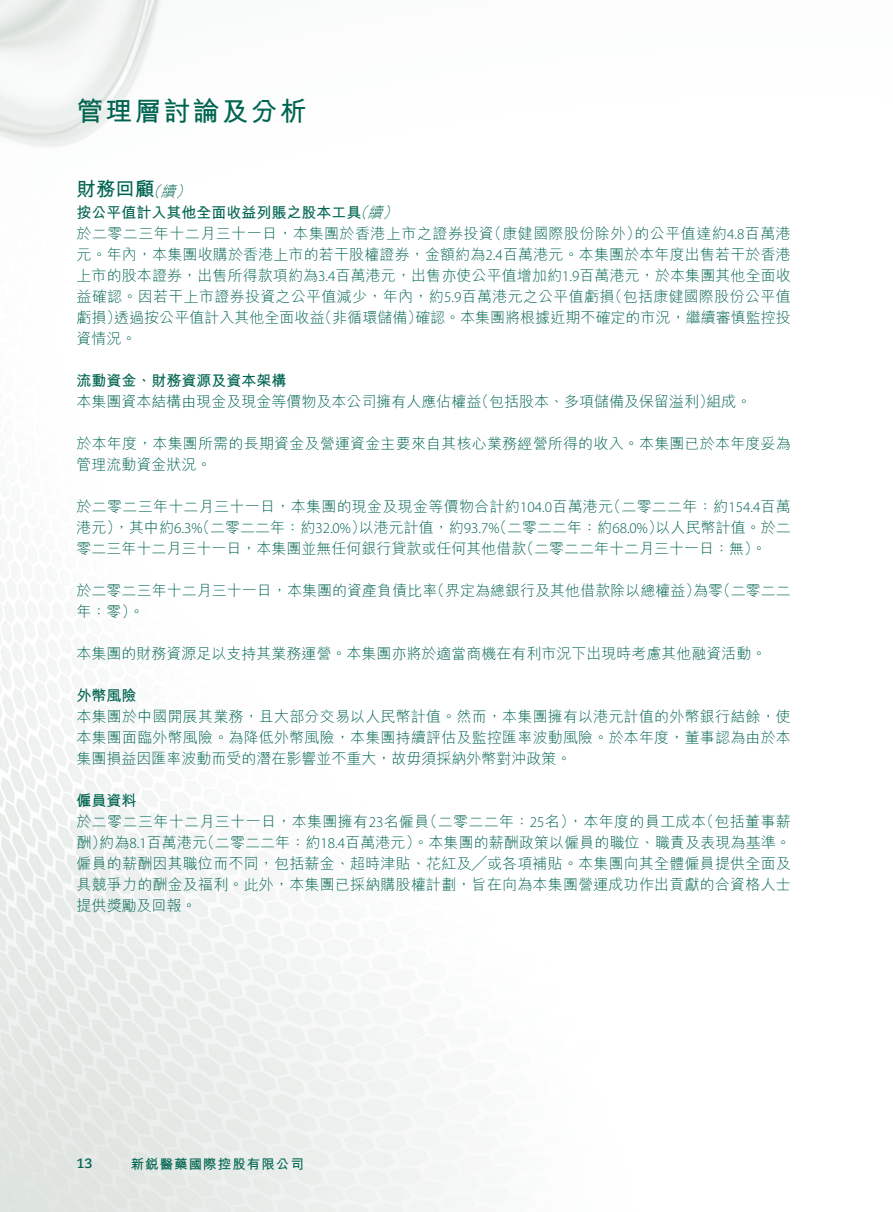
<style>
.page{position:relative;width:893px;height:1212px;background:#fff}
.page>*{position:absolute;margin:0;border:0;box-sizing:border-box;transform-origin:0 0}
.t1{font:700 27px "M Hei HK";letter-spacing:.075em;color:#006450}
.t2{font:700 19.5px "M Hei HK";color:#006450}
.t3{font:300 15px/21px "M Hei HK";letter-spacing:.005em;color:#006450}
.t4{font:300 15px "M Hei HK";letter-spacing:.03em;color:#006450}
.t5{font:700 15px "M Hei HK";color:#006450}
.t6{font:300 15px "M Hei HK";letter-spacing:.025em;color:#006450}
.t7{font:italic 300 15px "M Hei HK";color:#006450}
.t8{font:700 13.5px "M Hei HK";letter-spacing:.075em;color:#006450}
.t9{font:700 13.5px "Caecilia LT Std";color:#006450}
.s1{font-weight:300;font-style:italic}
.s2{font-family:"Myriad Pro"}
</style>
<div class="page">
<img style="left:0;top:0;width:480px;height:1212px">
<h1 class="t1" style="left:77px;top:92px;width:232px">管理層討論及分析</h1>
<h2 class="t2" style="left:77px;top:175px;width:80px">財務回顧</h2>
<p class="t7" style="left:160px;top:183px;width:20px">續</p>
<p class="t7" style="left:145px;top:183px;width:20px">（</p>
<p class="t7" style="left:175px;top:183px;width:20px">(</p>
<p class="t5" style="left:77px;top:201px;width:311px">按公平值計入其他全面收益列賬之股本工具<span class="s1">續</span></p>
<p class="t7" style="left:352px;top:204px;width:20px">（</p>
<p class="t7" style="left:382px;top:204px;width:20px">(</p>
<p class="t4" style="left:487px;top:225px;width:156px">（康健國際股份除外）</p>
<p class="t4" style="left:77px;top:225px;width:419px">於二零二三年十二月三十一日，本集團於香港上市之證券投資</p>
<p class="t3" style="left:77px;top:243px;width:716px">元。年內，本集團收購於香港上市的若干股權證券，金額約為<span class="s2">2.4</span>百萬港元。本集團於本年度出售若干於香港</p>
<p class="t3" style="left:77px;top:264px;width:716px">上市的股本證券，出售所得款項約為<span class="s2">3.4</span>百萬港元，出售亦使公平值增加約<span class="s2">1.9</span>百萬港元，於本集團其他全面收</p>
<p class="t3" style="left:607px;top:285px;width:185px">（包括康健國際股份公平值</p>
<p class="t4" style="left:634px;top:225px;width:158px">的公平值達約<span class="s2">4.8</span>百萬港</p>
<p class="t3" style="left:415px;top:285px;width:377px;text-indent:-338px">益確認。因若干上市證券投資之公平值減少，年內，約<span class="s2">5.9</span>百萬港元之公平值虧損<br>確認。本集團將根據近期不確定的市況，繼續審慎監控投</p>
<p class="t3" style="left:77px;top:306px;width:62px">虧損）資情況。</p>
<p class="t5" style="left:77px;top:369px;width:212px">流動資金、財務資源及資本架構</p>
<p class="t3" style="left:317px;top:306px;width:107px">（非循環儲備）</p>
<p class="t3" style="left:114px;top:306px;width:212px">透過按公平值計入其他全面收益</p>
<p class="t3" style="left:77px;top:390px;width:406px">本集團資本結構由現金及現金等價物及本公司擁有人應佔權益</p>
<p class="t3" style="left:77px;top:432px;width:716px">於本年度，本集團所需的長期資金及營運資金主要來自其核心業務經營所得的收入。本集團已於本年度妥為管理流動資金狀況。</p>
<p class="t3" style="left:606px;top:495px;width:186px">（二零二二年：約<span class="s2">154.4</span>百萬</p>
<p class="t3" style="left:474px;top:390px;width:241px">（包括股本、多項儲備及保留溢利）</p>
<p class="t3" style="left:707px;top:390px;width:46px">組成。</p>
<p class="t3" style="left:77px;top:495px;width:538px">於二零二三年十二月三十一日，本集團的現金及現金等價物合計約<span class="s2">104.0</span>百萬港元</p>
<p class="t3" style="left:77px;top:516px;width:128px">港元，）其中約<span class="s2">6.3%</span></p>
<p class="t3" style="left:195px;top:516px;width:172px">（二零二二年：約<span class="s2">32.0%</span>）</p>
<p class="t3" style="left:492px;top:516px;width:172px">（二零二二年：約<span class="s2">68.0%</span>）</p>
<p class="t3" style="left:656px;top:516px;width:137px">以人民幣計值。於二</p>
<p class="t3" style="left:359px;top:516px;width:142px">以港元計值，約<span class="s2">93.7%</span></p>
<p class="t3" style="left:77px;top:537px;width:452px">零二三年十二月三十一日，本集團並無任何銀行貸款或任何其他借款</p>
<p class="t3" style="left:519px;top:537px;width:249px">（二零二二年十二月三十一日：無。(</p>
<p class="t3" style="left:430px;top:579px;width:272px">（界定為總銀行及其他借款除以總權益）</p>
<p class="t3" style="left:716px;top:579px;width:77px">（二零二二</p>
<p class="t3" style="left:77px;top:579px;width:362px">於二零二三年十二月三十一日，本集團的資產負債比率年：零。(</p>
<p class="t3" style="left:77px;top:642px;width:692px">本集團的財務資源足以支持其業務運營。本集團亦將於適當商機在有利市況下出現時考慮其他融資活動。</p>
<p class="t5" style="left:77px;top:684px;width:62px">外幣風險</p>
<p class="t3" style="left:77px;top:705px;width:716px;text-align:justify">本集團於中國開展其業務，且大部分交易以人民幣計值。然而，本集團擁有以港元計值的外幣銀行結餘，使本集團面臨外幣風險。為降低外幣風險，本集團持續評估及監控匯率波動風險。於本年度，董事認為由於本集團損益因匯率波動而受的潛在影響並不重大，故毋須採納外幣對沖政策。</p>
<p class="t5" style="left:77px;top:789px;width:62px">僱員資料</p>
<p class="t3" style="left:699px;top:810px;width:93px">（包括董事薪</p>
<p class="t3" style="left:693px;top:579px;width:32px">為零</p>
<p class="t3" style="left:200px;top:810px;width:593px;text-indent:-123px">於二零二三年十二月三十一日，本集團擁有<span class="s2">23</span>名僱員<br>（二零二二年：約<span class="s2">18.4</span>百萬港元）。本集團的薪酬政策以僱員的職位、職責及表現為基準。</p>
<p class="t6" style="left:422px;top:813px;width:285px">（二零二二年：<span class="s2">25</span>名，）本年度的員工成本</p>
<p class="t3" style="left:77px;top:831px;width:716px">酬）<br>僱員的薪酬因其職位而不同，包括薪金、超時津貼、花紅及╱或各項補貼。本集團向其全體僱員提供全面及具競爭力的酬金及福利。此外，本集團已採納購股權計劃，旨在向為本集團營運成功作出貢獻的合資格人士提供獎勵及回報。</p>
<p class="t3" style="left:99px;top:831px;width:109px">約為<span class="s2">8.1</span>百萬港元</p>
<p class="t9" style="left:77px;top:1155px;width:17px">13</p>
<p class="t8" style="left:131px;top:1154px;width:175px">新銳醫藥國際控股有限公司</p>
</div>
